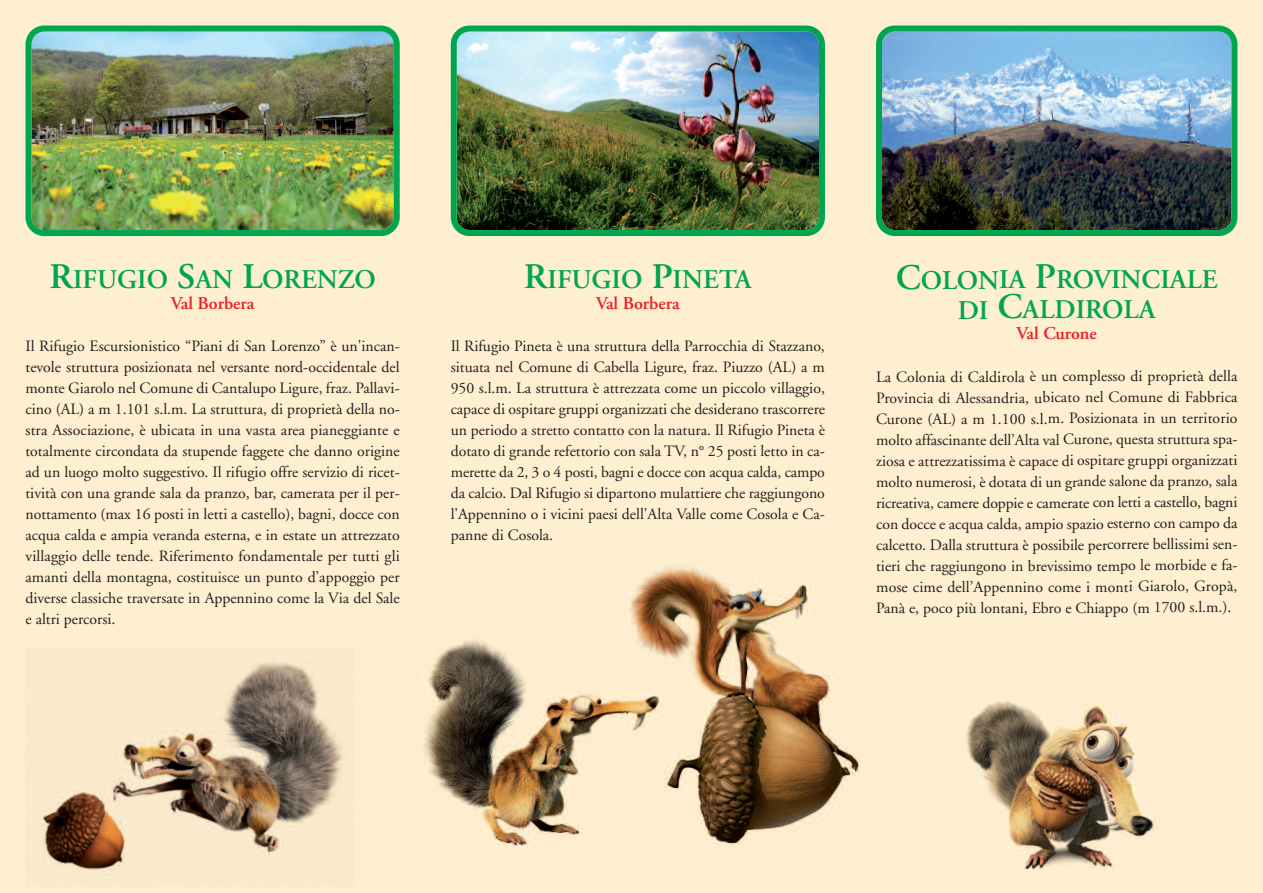
<style>
.page{position:relative;width:1263px;height:893px;background:#feefd0}
.page>*{position:absolute;margin:0;border:0;box-sizing:border-box;transform-origin:0 0}
.t1{font:600 27px/30px "Adobe Garamond";color:#00a54f;text-align:center}
.t2{font:600 18px "Adobe Garamond";color:#ee1d23}
.t3{font:15.75px/21px "Adobe Garamond";color:#231f20;text-align:justify}
.s1{font-size:36px}
</style>
<div class="page">
<img style="left:422px;top:567px;width:438px;height:279px">
<img style="left:26px;top:26px;width:374px;height:210px">
<img style="left:451px;top:26px;width:374px;height:210px">
<img style="left:876px;top:26px;width:361px;height:210px">
<img style="left:42px;top:661px;width:304px;height:214px">
<img style="left:966px;top:701px;width:188px;height:168px">
<h1 class="t1" style="left:49px;top:267px;width:328px"><span class="s1">R</span>IFUGIO <span class="s1">S</span>AN <span class="s1">L</span>ORENZO</h1>
<p class="t2" style="left:171px;top:297px;width:85px">Val Borbera</p>
<p class="t3" style="left:25px;top:337px;width:376px">Il Rifugio Escursionistico “Piani di San Lorenzo” è un'incan&shy;tevole struttura posizionata nel versante nord-occidentale del monte Giarolo nel Comune di Cantalupo Ligure, fraz. Pallavi&shy;cino (AL) a m 1.101 s.l.m. La struttura, di proprietà della no&shy;stra Associazione, è ubicata in una vasta area pianeggiante e totalmente circondata da stupende faggete che danno origine ad un luogo molto suggestivo. Il rifugio offre servizio di ricet&shy;tività con una grande sala da pranzo, bar, camerata per il per&shy;nottamento (max 16 posti in letti a castello), bagni, docce con acqua calda e ampia veranda esterna, e in estate un attrezzato villaggio delle tende. Riferimento fondamentale per tutti gli amanti della montagna, costituisce un punto d’appoggio per diverse classiche traversate in Appennino come la Via del Sale e altri percorsi.</p>
<h1 class="t1" style="left:524px;top:266px;width:229px"><span class="s1">R</span>IFUGIO <span class="s1">P</span>INETA</h1>
<p class="t2" style="left:596px;top:296px;width:85px">Val Borbera</p>
<p class="t3" style="left:451px;top:336px;width:376px">Il Rifugio Pineta è una struttura della Parrocchia di Stazzano, situata nel Comune di Cabella Ligure, fraz. Piuzzo (AL) a m 950 s.l.m. La struttura è attrezzata come un piccolo villaggio, capace di ospitare gruppi organizzati che desiderano trascorrere un periodo a stretto contatto con la natura. Il Rifugio Pineta è dotato di grande refettorio con sala TV, n° 25 posti letto in ca&shy;merette da 2, 3 o 4 posti, bagni e docce con acqua calda, campo da calcio. Dal Rifugio si dipartono mulattiere che raggiungono l'Appennino o i vicini paesi dell'Alta Valle come Cosola e Ca&shy;panne di Cosola.</p>
<h1 class="t1" style="left:896px;top:267px;width:323px"><span class="s1">C</span>OLONIA <span class="s1">P</span>ROVINCIALE<br>DI <span class="s1">C</span>ALDIROLA</h1>
<p class="t2" style="left:1016px;top:327px;width:82px">Val Curone</p>
<p class="t3" style="left:876px;top:367px;width:363px">La Colonia di Caldirola è un complesso di proprietà della Provincia di Alessandria, ubicato nel Comune di Fabbrica Curone (AL) a m 1.100 s.l.m. Posizionata in un territorio molto affascinante dell’Alta val Curone, questa struttura spa&shy;ziosa e attrezzatissima è capace di ospitare gruppi organizzati molto numerosi, è dotata di un grande salone da pranzo, sala ricreativa, camere doppie e camerate con letti a castello, bagni con docce e acqua calda, ampio spazio esterno con campo da calcetto. Dalla struttura è possibile percorrere bellissimi sen&shy;tieri che raggiungono in brevissimo tempo le morbide e fa&shy;mose cime dell’Appennino come i monti Giarolo, Gropà, Panà e, poco più lontani, Ebro e Chiappo (m 1700 s.l.m.).</p>
</div>
